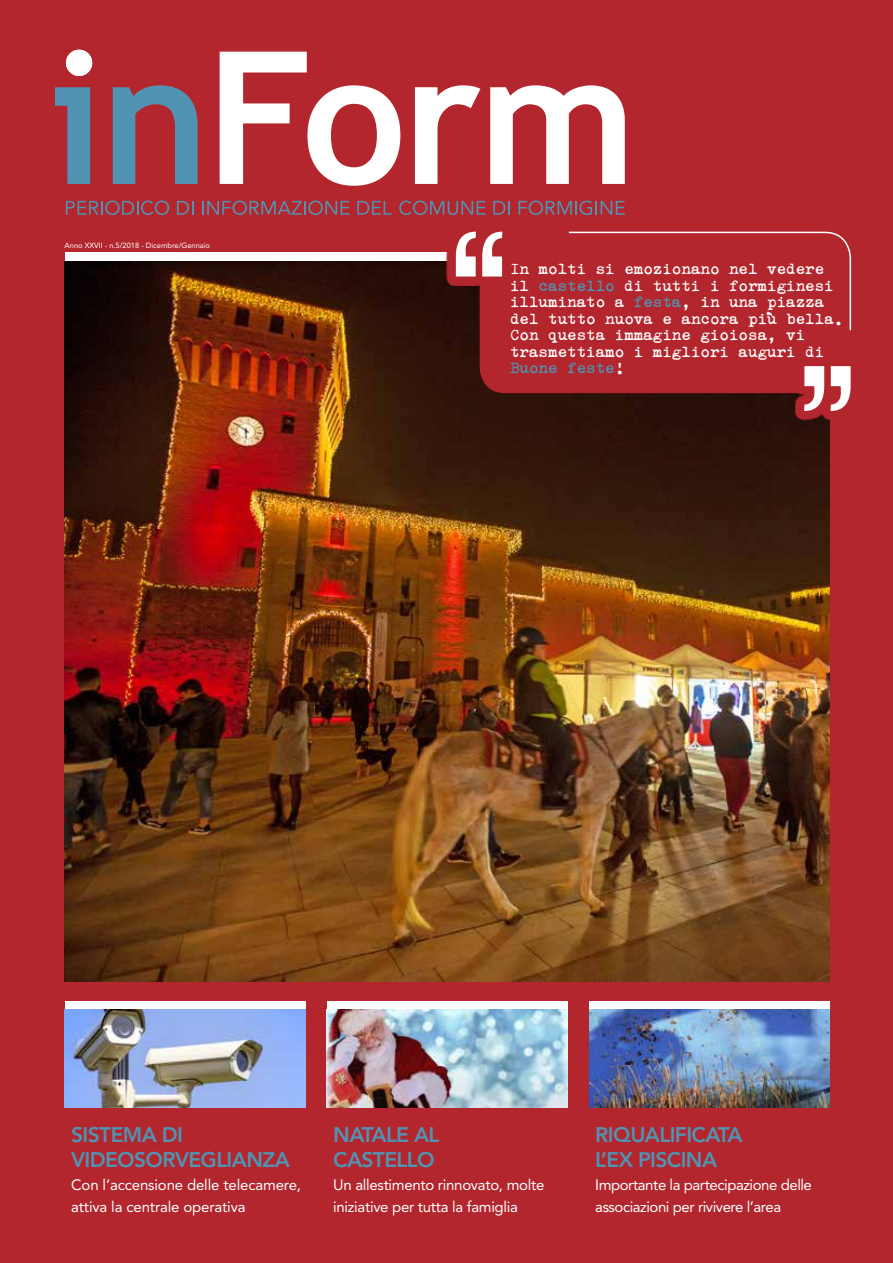
<style>
.page{position:relative;width:893px;height:1263px;background:#b3262d}
.page>*{position:absolute;margin:0;border:0;box-sizing:border-box;transform-origin:0 0}
.t1{font:800 21px "Avenir";letter-spacing:-.03em;color:#5193b2}
.t2{font:15px/22.5px "Avenir";letter-spacing:-.02em;color:#fff}
.t3{font:10.5px/16.5px "zai Olivetti Underwood Studio 21 Typewriter";letter-spacing:-.07em;color:#fff}
.t4{font:7.5px "Avenir";color:#fff}
.s1{color:#5193b2}
</style>
<div class="page">
<img style="left:65px;top:261px;width:764px;height:720px">
<svg style="left:55px;top:87px;width:35px;height:97px"></svg>
<svg style="left:113px;top:85px;width:85px;height:99px"></svg>
<svg style="left:220px;top:52px;width:180px;height:134px"></svg>
<svg style="left:415px;top:85px;width:65px;height:99px"></svg>
<svg style="left:490px;top:85px;width:135px;height:99px"></svg>
<svg style="left:66px;top:50px;width:26px;height:26px"></svg>
<svg style="left:66px;top:201px;width:103px;height:14px"></svg>
<svg style="left:177px;top:201px;width:16px;height:14px"></svg>
<svg style="left:202px;top:201px;width:148px;height:14px"></svg>
<svg style="left:357px;top:201px;width:35px;height:14px"></svg>
<svg style="left:399px;top:201px;width:87px;height:14px"></svg>
<svg style="left:493px;top:201px;width:17px;height:14px"></svg>
<svg style="left:519px;top:201px;width:106px;height:14px"></svg>
<div style="left:65px;top:252px;width:764px;height:9px;background:#fff"></div>
<div style="left:65px;top:1001px;width:241px;height:9px;background:#fff"></div>
<div style="left:327px;top:1001px;width:241px;height:9px;background:#fff"></div>
<div style="left:589px;top:1001px;width:241px;height:9px;background:#fff"></div>
<img style="left:65px;top:1010px;width:241px;height:97px">
<img style="left:589px;top:1010px;width:241px;height:97px">
<img style="left:327px;top:1010px;width:241px;height:97px">
<div style="left:480px;top:247px;width:364px;height:146px;background:#b3262d;border-radius:26px"></div>
<div style="left:447px;top:222px;width:64px;height:64px;background:#b3262d"></div>
<svg style="left:456px;top:232px;width:46px;height:44px"></svg>
<div style="left:795px;top:357px;width:65px;height:63px;background:#b3262d"></div>
<svg style="left:804px;top:366px;width:47px;height:45px"></svg>
<svg style="left:568px;top:231px;width:284px;height:100px"></svg>
<p class="t4" style="left:65px;top:241px;width:147px">Anno XXVII - n.5/2018 - Dicembre/Gennaio</p>
<p class="t3" style="left:510px;top:262px;width:336px">In molti si emozionano nel vedere il <span class="s1">castello</span> di tutti i formiginesi illuminato a <span class="s1">festa</span>, in una piazza del tutto nuova e ancora più bella.<br>Con questa immagine gioiosa, vi trasmettiamo i migliori auguri di<br><span class="s1">Buone feste</span>!</p>
<p class="t1" style="left:71px;top:1122px;width:113px">SISTEMA DI</p>
<p class="t1" style="left:71px;top:1147px;width:220px">VIDEOSORVEGLIANZA</p>
<p class="t2" style="left:71px;top:1173px;width:231px">Con l’accensione delle telecamere, attiva la centrale operativa</p>
<p class="t1" style="left:333px;top:1122px;width:108px">NATALE AL</p>
<p class="t1" style="left:333px;top:1147px;width:103px">CASTELLO</p>
<p class="t2" style="left:333px;top:1173px;width:213px">Un allestimento rinnovato, molte iniziative per tutta la famiglia</p>
<p class="t1" style="left:595px;top:1122px;width:149px">RIQUALIFICATA</p>
<p class="t1" style="left:595px;top:1147px;width:123px">L’EX PISCINA</p>
<p class="t2" style="left:595px;top:1173px;width:218px">Importante la partecipazione delle associazioni per rivivere l’area</p>
</div>
